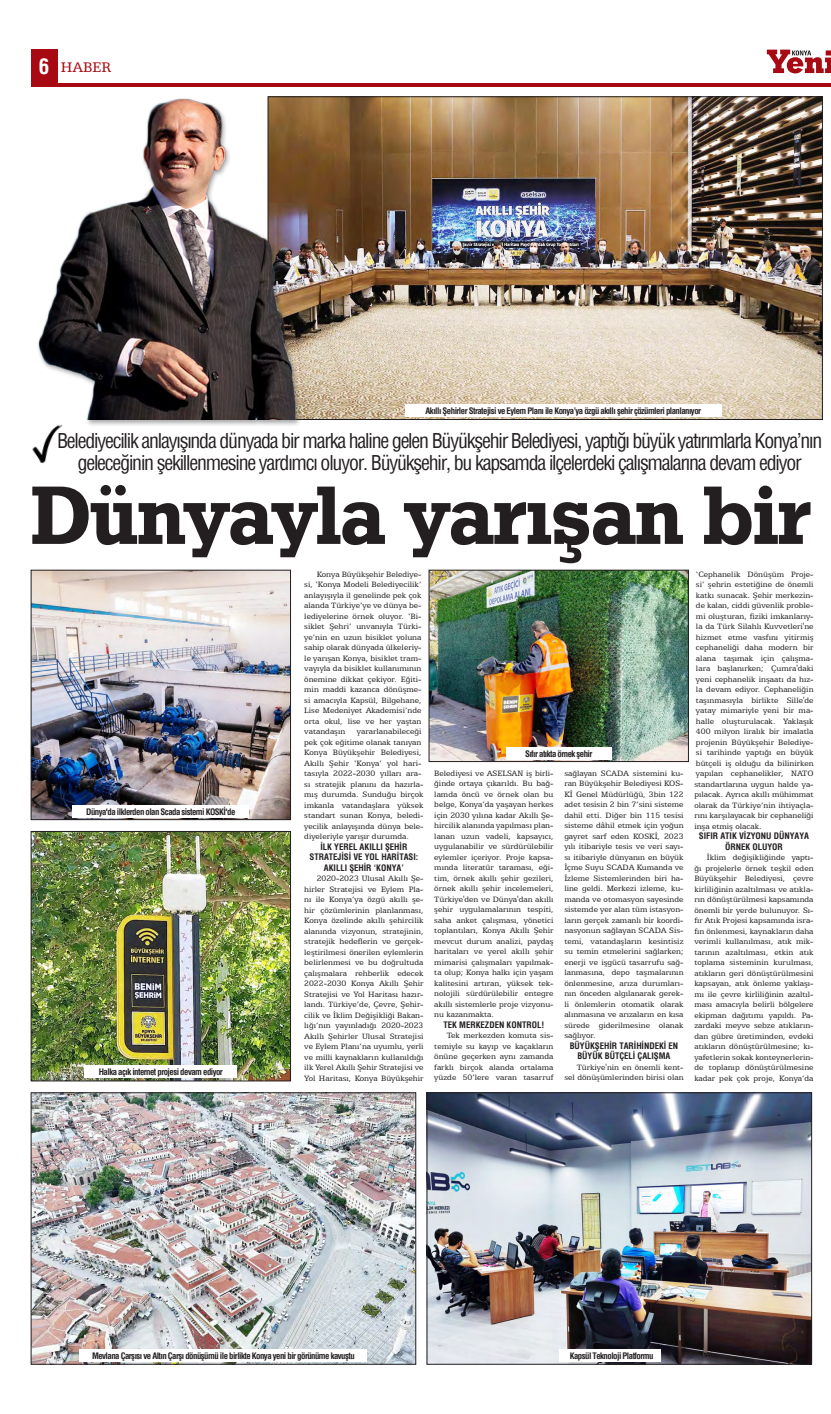
<style>
.page{position:relative;width:831px;height:1414px;background:#fff}
.page>*{position:absolute;margin:0;border:0;box-sizing:border-box;transform-origin:0 0}
.ana{font:82.6px "Geometric Slab 712 BT Bold A";letter-spacing:-.01em;color:#231f20}
.t1{font:700 condensed 21px "Helvetica";color:#fff}
.üst_ana_baslık{font:condensed 19.95px/22.1px "Helvetica";letter-spacing:-.06em;color:#231f20;text-align:center}
.t2{font:15.75px "Egyptian 505 BT";color:#a70a12}
.metin{font:8.75px/10.5px "Egyptian 505 BT";color:#231f20;text-align:justify}
.ara_bas{font:700 condensed 8.75px "Helvetica";letter-spacing:-.06em;color:#231f20}
.ara_bas-2{font:700 condensed 8.75px/10.5px "Helvetica";color:#231f20;text-align:center}
</style>
<div class="page">
<div style="left:31px;top:50px;width:26px;height:35px;background:#a70a12"></div>
<hr style="left:31px;top:83px;width:800px;height:4px;background:#a70a12">
<svg style="left:767px;top:50px;width:64px;height:23px"></svg>
<img style="left:319px;top:99px;width:501px;height:319px">
<img style="left:33px;top:572px;width:256px;height:246px">
<div style="left:31px;top:570px;width:260px;height:250px;border:1px solid #231f20"></div>
<img style="left:33px;top:833px;width:256px;height:246px">
<div style="left:31px;top:831px;width:260px;height:250px;border:1px solid #231f20"></div>
<img style="left:33px;top:1095px;width:381px;height:267px">
<div style="left:31px;top:1093px;width:385px;height:271px;border:1px solid #231f20"></div>
<img style="left:429px;top:1095px;width:381px;height:267px">
<div style="left:427px;top:1093px;width:385px;height:271px;border:1px solid #231f20"></div>
<img style="left:431px;top:572px;width:255px;height:188px">
<div style="left:429px;top:570px;width:259px;height:192px;border:1px solid #231f20"></div>
<div style="left:405px;top:404px;width:317px;height:12px;background:#fff"></div>
<div style="left:506px;top:747px;width:106px;height:13px;background:#fff"></div>
<div style="left:72px;top:805px;width:177px;height:13px;background:#fff"></div>
<div style="left:85px;top:1065px;width:152px;height:13px;background:#fff"></div>
<div style="left:80px;top:1349px;width:287px;height:13px;background:#fff"></div>
<div style="left:560px;top:1349px;width:101px;height:13px;background:#fff"></div>
<img style="left:32px;top:427px;width:29px;height:36px">
<div style="left:36px;top:97px;width:266px;height:330px;background:#231f20;opacity:.4"></div>
<img style="left:36px;top:97px;width:283px;height:323px">
<p class="t1" style="left:39px;top:53px;width:12px">6</p>
<p class="t2" style="left:61px;top:58px;width:52px">HABER</p>
<p class="ara_bas" style="left:426px;top:405px;width:277px">Akıllı Şehirler Stratejisi ve Eylem Planı ile Konya’ya özgü akıllı şehir çözümleri planlanıyor</p>
<p class="üst_ana_baslık" style="left:57px;top:429px;width:767px">Belediyecilik anlayışında dünyada bir marka haline gelen Büyükşehir Belediyesi, yaptığı büyük yatırımlarla Konya’nın geleceğinin şekillenmesine yardımcı oluyor. Büyükşehir, bu kapsamda ilçelerdeki çalışmalarına devam ediyor</p>
<p class="ana" style="left:31px;top:464px;width:782px">Dünyayla yarışan bir</p>
<p class="ara_bas" style="left:86px;top:806px;width:151px">Dünya'da ilklerden olan Scada sistemi KOSKİ'de</p>
<p class="ara_bas" style="left:99px;top:1066px;width:126px">Halka açık internet projesi devam ediyor</p>
<p class="metin" style="left:304px;top:569px;width:119px;text-indent:12px">Konya Büyükşehir Belediye&shy;si, ‘Konya Modeli Belediyecilik’ anlayışıyla il genelinde pek çok alanda Türkiye’ye ve dünya be&shy;lediyelerine örnek oluyor. ‘Bi&shy;siklet Şehri’ unvanıyla Türki&shy;ye’nin en uzun bisiklet yoluna sahip olarak dünyada ülkeleriy&shy;le yarışan Konya, bisiklet tram&shy;vayıyla da bisiklet kullanımının önemine dikkat çekiyor. Eğiti&shy;min maddi kazanca dönüşme&shy;si amacıyla Kapsül, Bilgehane, Lise Medeniyet Akademisi’nde orta okul, lise ve her yaştan vatandaşın</p>
<p class="metin" style="left:304px;top:726px;width:121px;text-align:left;text-indent:53px">yararlanabileceği pek çok eğitime olanak tanıyan<br>Konya Büyükşehir Belediyesi,<br>Akıllı Şehir ‘Konya’ yol hari&shy;tasıyla 2022-2030 yılları ara&shy;sı stratejik planını da hazırla&shy;mış durumda. Sunduğu birçok imkanla vatandaşlara yüksek standart sunan Konya, beledi&shy;yecilik anlayışında dünya bele&shy;diyeleriyle yarışır durumda.</p>
<p class="ara_bas-2" style="left:320px;top:841px;width:88px">İLK YEREL AKILLI ŞEHİR</p>
<p class="ara_bas-2" style="left:310px;top:852px;width:110px">STRATEJİSİ VE YOL HARİTASI:</p>
<p class="ara_bas-2" style="left:324px;top:862px;width:81px">AKILLI ŞEHİR ‘KONYA’</p>
<p class="metin" style="left:304px;top:873px;width:121px;text-indent:12px">2020-2023 Ulusal Akıllı Şe&shy;hirler Stratejisi ve Eylem Pla&shy;nı ile Konya’ya özgü akıllı şe&shy;hir çözümlerinin planlanması, Konya özelinde akıllı şehircilik alanında vizyonun, stratejinin, stratejik hedeflerin ve gerçek&shy;leştirilmesi önerilen eylemlerin belirlenmesi ve bu doğrultuda çalışmalara rehberlik edecek 2022-2030 Konya Akıllı Şehir Stratejisi ve Yol Haritası hazır&shy;landı. Türkiye’de, Çevre, Şehir&shy;cilik ve İklim Değişikliği Bakan&shy;lığı’nın yayınladığı 2020-2023<br>Akıllı Şehirler Ulusal Stratejisi ve Eylem Planı’na uyumlu, yerli ve milli kaynakların kullanıldığı ilk Yerel Akıllı Şehir Stratejisi ve Yol Haritası, Konya Büyükşehir</p>
<p class="ara_bas" style="left:525px;top:748px;width:69px">Sıfır atıkta örnek şehir</p>
<p class="metin" style="left:434px;top:768px;width:121px">Belediyesi ve ASELSAN iş birli&shy;ğinde ortaya çıkarıldı. Bu bağ&shy;lamda öncü ve örnek olan bu belge, Konya’da yaşayan herkes için 2030 yılına kadar Akıllı Şe&shy;hircilik alanında yapılması plan&shy;lanan uzun vadeli, kapsayıcı, uygulanabilir ve sürdürülebilir eylemler içeriyor. Proje kapsa&shy;mında literatür taraması, eği&shy;tim, örnek akıllı şehir gezileri, örnek akıllı şehir incelemeleri, Türkiye'den ve Dünya'dan akıllı şehir uygulamalarının tespiti, saha anket çalışması, yönetici toplantıları, Konya Akıllı Şehir mevcut durum analizi, paydaş haritaları ve yerel akıllı şehir mimarisi çalışmaları yapılmak&shy;ta olup; Konya halkı için yaşam kalitesini artıran, yüksek tek&shy;nolojili sürdürülebilir entegre akıllı sistemlerle proje vizyonu&shy;nu kazanmakta.</p>
<p class="ara_bas-2" style="left:444px;top:1019px;width:102px">TEK MERKEZDEN KONTROL!</p>
<p class="metin" style="left:434px;top:1030px;width:121px;text-indent:12px">Tek merkezden komuta sis&shy;temiyle su kayıp ve kaçakların önüne geçerken aynı zamanda farklı birçok alanda ortalama yüzde 50’lere varan tasarruf</p>
<p class="metin" style="left:564px;top:768px;width:121px">sağlayan SCADA sistemini ku&shy;ran Büyükşehir Belediyesi KOS-Kİ Genel Müdürlüğü, 3bin 122 adet tesisin 2 bin 7’sini sisteme dahil etti. Diğer bin 115 tesisi sisteme dâhil etmek için yoğun gayret sarf eden KOSKİ, 2023 yılı itibariyle tesis ve veri sayı&shy;sı itibariyle dünyanın en büyük İçme Suyu SCADA Kumanda ve İzleme Sistemlerinden biri ha&shy;line geldi. Merkezi izleme, ku&shy;manda ve otomasyon sayesinde sistemde yer alan tüm istasyon&shy;ların gerçek zamanlı bir koordi&shy;nasyonun sağlayan SCADA Sis&shy;temi, vatandaşların kesintisiz su temin etmelerini sağlarken; enerji ve işgücü tasarrufu sağ&shy;lanmasına, depo taşmalarının önlenmesine, arıza durumları&shy;nın önceden algılanarak gerek&shy;li önlemlerin otomatik olarak alınmasına ve arızaların en kısa sürede giderilmesine olanak sağlıyor.</p>
<p class="ara_bas-2" style="left:570px;top:1040px;width:110px">BÜYÜKŞEHİR TARİHİNDEKİ EN<br>BÜYÜK BÜTÇELİ ÇALIŞMA</p>
<p class="metin" style="left:564px;top:1062px;width:121px;text-align:right">Türkiye'nin en önemli kent&shy;sel dönüşümlerinden birisi olan</p>
<p class="metin" style="left:694px;top:569px;width:121px">‘Cephanelik Dönüşüm Proje&shy;si’ şehrin estetiğine de önemli katkı sunacak. Şehir merkezin&shy;de kalan, ciddi güvenlik proble&shy;mi oluşturan, fiziki imkanlarıy&shy;la da Türk Silahlı Kuvvetleri'ne hizmet etme vasfını yitirmiş cephaneliği daha modern bir alana taşımak için çalışma&shy;lara başlanırken; Çumra'daki yeni cephanelik inşaatı da hız&shy;la devam ediyor. Cephaneliğin taşınmasıyla birlikte Sille'de yatay mimariyle yeni bir ma&shy;halle oluşturulacak. Yaklaşık 400 milyon liralık bir imalatla projenin Büyükşehir Belediye&shy;si tarihinde yaptığı en büyük bütçeli iş olduğu da bilinirken yapılan cephanelikler, NATO standartlarına uygun halde ya&shy;pılacak. Ayrıca akıllı mühimmat olarak da Türkiye’nin ihtiyaçla&shy;rını karşılayacak bir cephaneliği inşa etmiş olacak.</p>
<p class="ara_bas-2" style="left:699px;top:831px;width:112px">SIFIR ATIK VİZYONU DÜNYAYA<br>ÖRNEK OLUYOR</p>
<p class="metin" style="left:694px;top:852px;width:121px;text-indent:12px">İklim değişikliğinde yaptı&shy;ğı projelerle örnek teşkil eden Büyükşehir Belediyesi, çevre kirliliğinin azaltılması ve atıkla&shy;rın dönüştürülmesi kapsamında önemli bir yerde bulunuyor. Sı&shy;fır Atık Projesi kapsamında isra&shy;fın önlenmesi, kaynakların daha verimli kullanılması, atık mik&shy;tarının azaltılması, etkin atık toplama sisteminin kurulması, atıkların geri dönüştürülmesini kapsayan, atık önleme yaklaşı&shy;mı ile çevre kirliliğinin azaltıl&shy;ması amacıyla belirli bölgelere ekipman dağıtımı yapıldı. Pa&shy;zardaki meyve sebze atıkların&shy;dan gübre üretiminden, evdeki atıkların dönüştürülmesine; kı&shy;yafetlerin sokak konteynerlerin&shy;de toplanıp dönüştürülmesine kadar pek çok proje, Konya’da</p>
<p class="ara_bas" style="left:92px;top:1350px;width:264px">Mevlana Çarşısı ve Altın Çarşı dönüşümü ile birlikte Konya yeni bir görünüme kavuştu</p>
<p class="ara_bas" style="left:570px;top:1350px;width:85px">Kapsül Teknoloji Platformu</p>
</div>
